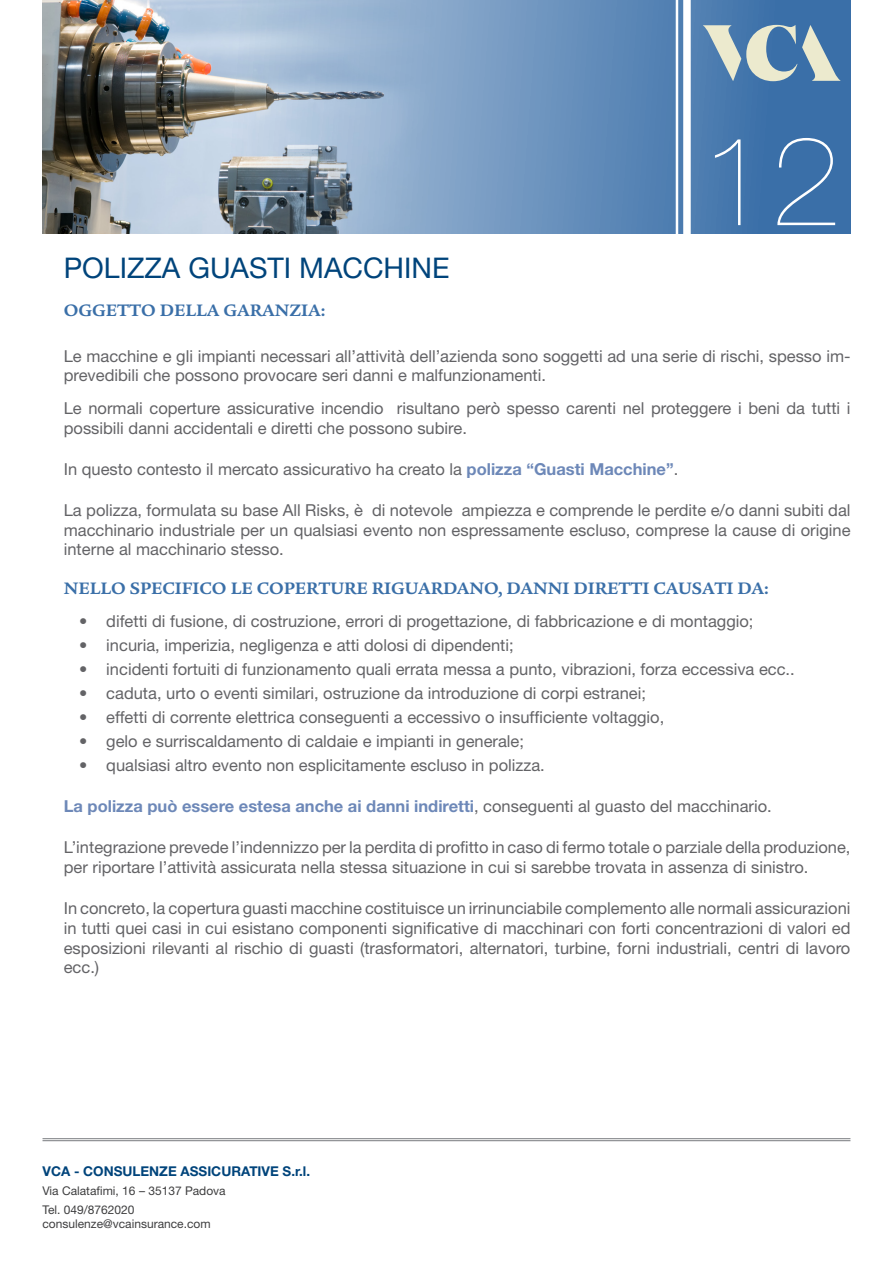
<style>
.page{position:relative;width:893px;height:1263px;background:#fff}
.page>*{position:absolute;margin:0;border:0;box-sizing:border-box;transform-origin:0 0}
.t1{font:200 126px "Helvetica Neue";color:#fff}
.t2{font:28.5px "Helvetica Neue";color:#00447b}
.t3{font:700 18px "Legacy Serif Std";color:#3a6fa8}
.t4{font:16.5px/19.8px "Helvetica Neue";color:#636366}
.t5{font:700 16.5px "Helvetica Neue";color:#6d88b8}
.t6{font:700 13.5px "Helvetica Neue";color:#00447b}
.t7{font:12px "Helvetica Neue";color:#3e3e3f}
.s1{font-weight:700;color:#6d88b8}
.s2{font-weight:400;color:#636366}
</style>
<div class="page">
<svg style="left:42px;top:0;width:808px;height:233px;background:#7691ae"></svg>
<div style="left:683px;top:0;width:8px;height:235px;background:#fff"></div>
<hr style="left:676px;top:0;width:2px;height:235px;background:#fff">
<hr style="left:43px;top:1140px;width:807px;height:1px;background:#939598">
<hr style="left:43px;top:1138px;width:807px;height:1px;background:#939598">
<svg style="left:703px;top:25px;width:138px;height:56px;background:#84a2b8"></svg>
<p class="t1" style="left:700px;top:108px;width:142px">12</p>
<p class="t2" style="left:64px;top:250px;width:387px">POLIZZA GUASTI MACCHINE</p>
<p class="t3" style="left:64px;top:300px;width:263px">OGGETTO DELLA GARANZIA:</p>
<p class="t4" style="left:64px;top:346px;width:788px">Le macchine e gli impianti necessari all’attività dell’azienda sono soggetti ad una serie di rischi, spesso im&shy;prevedibili che possono provocare seri danni e malfunzionamenti.</p>
<p class="t4" style="left:64px;top:398px;width:788px">Le normali coperture assicurative incendio risultano però spesso carenti nel proteggere i beni da tutti i possibili danni accidentali e diretti che possono subire.</p>
<p class="t4" style="left:64px;top:459px;width:616px">In questo contesto il mercato assicurativo ha creato la <span class="s1">polizza “Guasti Macchine”</span>.</p>
<p class="t4" style="left:64px;top:500px;width:788px;text-align:justify">La polizza, formulata su base All Risks, è di notevole ampiezza e comprende le perdite e/o danni subiti dal macchinario industriale per un qualsiasi evento non espressamente escluso, comprese la cause di origine interne al macchinario stesso.</p>
<p class="t3" style="left:64px;top:578px;width:706px">NELLO SPECIFICO LE COPERTURE RIGUARDANO, DANNI DIRETTI CAUSATI DA:</p>
<p class="t4" style="left:79px;top:611px;width:676px">• difetti di fusione, di costruzione, errori di progettazione, di fabbricazione e di montaggio;</p>
<p class="t4" style="left:79px;top:635px;width:436px">• incuria, imperizia, negligenza e atti dolosi di dipendenti;</p>
<p class="t4" style="left:79px;top:659px;width:717px">• incidenti fortuiti di funzionamento quali errata messa a punto, vibrazioni, forza eccessiva ecc..</p>
<p class="t4" style="left:79px;top:683px;width:568px">• caduta, urto o eventi similari, ostruzione da introduzione di corpi estranei;</p>
<p class="t4" style="left:79px;top:707px;width:586px">• effetti di corrente elettrica conseguenti a eccessivo o insufficiente voltaggio,</p>
<p class="t4" style="left:79px;top:731px;width:446px">• gelo e surriscaldamento di caldaie e impianti in generale;</p>
<p class="t4" style="left:79px;top:755px;width:467px">• qualsiasi altro evento non esplicitamente escluso in polizza.</p>
<p class="t5" style="left:64px;top:796px;width:709px">La polizza può essere estesa anche ai danni indiretti<span class="s2">, conseguenti al guasto del macchinario.</span></p>
<p class="t4" style="left:64px;top:837px;width:788px">L’integrazione prevede l’indennizzo per la perdita di profitto in caso di fermo totale o parziale della produzione, per riportare l’attività assicurata nella stessa situazione in cui si sarebbe trovata in assenza di sinistro.</p>
<p class="t4" style="left:64px;top:898px;width:788px;text-align:justify">In concreto, la copertura guasti macchine costituisce un irrinunciabile complemento alle normali assicurazioni in tutti quei casi in cui esistano componenti significative di macchinari con forti concentrazioni di valori ed esposizioni rilevanti al rischio di guasti (trasformatori, alternatori, turbine, forni industriali, centri di lavoro ecc.)</p>
<p class="t6" style="left:43px;top:1163px;width:269px">VCA - CONSULENZE ASSICURATIVE S.r.l.</p>
<p class="t7" style="left:43px;top:1183px;width:185px">Via Calatafimi, 16 – 35137 Padova</p>
<p class="t7" style="left:43px;top:1202px;width:94px">Tel. 049/8762020</p>
<p class="t7" style="left:43px;top:1216px;width:170px">consulenze@vcainsurance.com</p>
</div>
